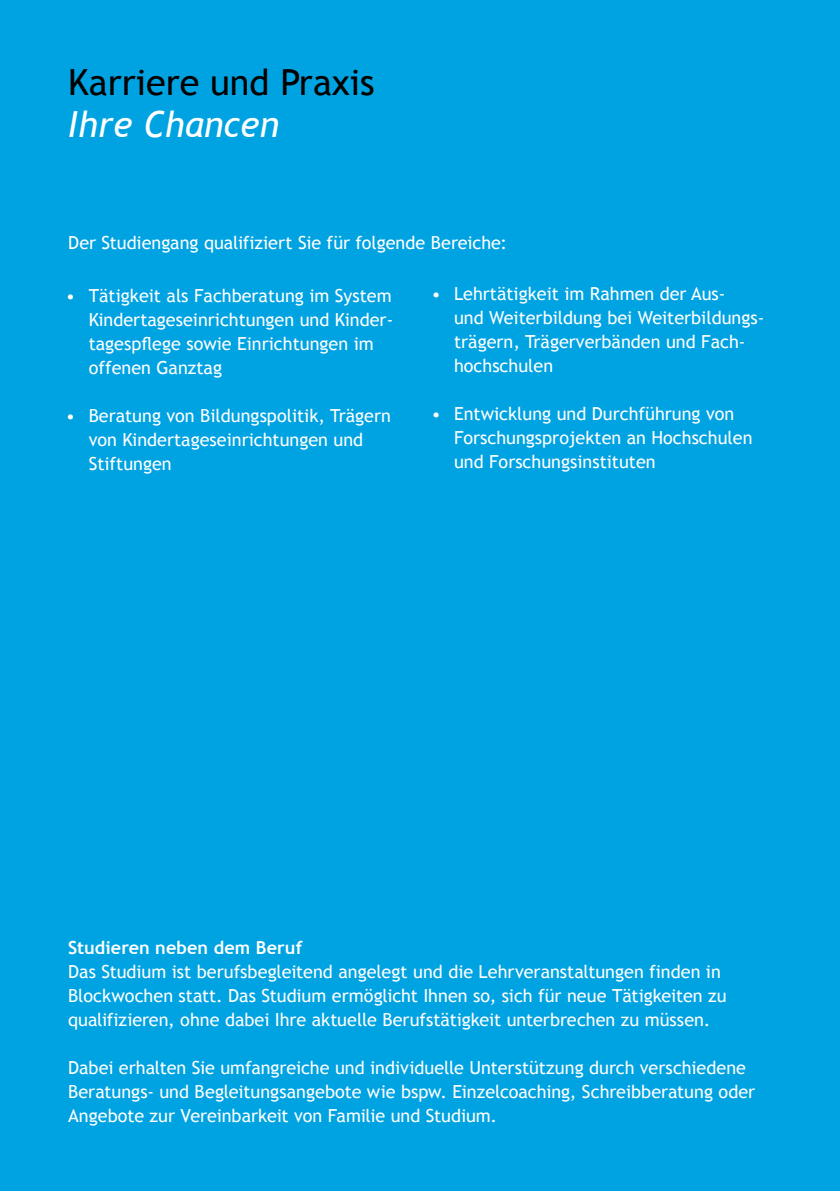
<style>
.page{position:relative;width:840px;height:1191px;background:#fff}
.page>*{position:absolute;margin:0;border:0;box-sizing:border-box;transform-origin:0 0}
.t1{font:36px "Trebuchet MS";color:#000}
.t2{font:italic 36px "Trebuchet MS";color:#fff}
.t3{font:18px/24px "Trebuchet MS";color:#fff}
.t4{font:700 18px "Trebuchet MS";letter-spacing:.005em;color:#fff}
</style>
<div class="page">
<div style="left:0;top:0;width:839px;height:1191px;background:#00a3e2"></div>
<h1 class="t1" style="left:68px;top:68px;width:308px">Karriere und Praxis</h1>
<h1 class="t2" style="left:68px;top:110px;width:212px">Ihre Chancen</h1>
<p class="t3" style="left:68px;top:233px;width:440px">Der Studiengang qualifiziert Sie für folgende Bereiche:</p>
<p class="t3" style="left:89px;top:285px;width:306px;text-indent:-23px">• Tätigkeit als Fachberatung im System Kindertageseinrichtungen und Kinder&shy;tagespflege sowie Einrichtungen im offenen Ganztag</p>
<p class="t3" style="left:89px;top:405px;width:303px;text-indent:-23px">• Beratung von Bildungspolitik, Trägern von Kindertageseinrichtungen und<br>Stiftungen</p>
<p class="t3" style="left:454px;top:283px;width:312px;text-indent:-23px">• Lehrtätigkeit im Rahmen der Aus-<br>und Weiterbildung bei Weiterbildungs&shy;trägern, Trägerverbänden und Fach&shy;hochschulen</p>
<p class="t3" style="left:454px;top:403px;width:300px;text-indent:-23px">• Entwicklung und Durchführung von<br>Forschungsprojekten an Hochschulen und Forschungsinstituten</p>
<p class="t4" style="left:68px;top:940px;width:235px">Studieren neben dem Beruf</p>
<p class="t3" style="left:68px;top:961px;width:659px">Das Studium ist berufsbegleitend angelegt und die Lehrveranstaltungen finden in<br>Blockwochen statt. Das Studium ermöglicht Ihnen so, sich für neue Tätigkeiten zu qualifizieren, ohne dabei Ihre aktuelle Berufstätigkeit unterbrechen zu müssen.</p>
<p class="t3" style="left:68px;top:1057px;width:688px">Dabei erhalten Sie umfangreiche und individuelle Unterstützung durch verschiedene<br>Beratungs- und Begleitungsangebote wie bspw. Einzelcoaching, Schreibberatung oder<br>Angebote zur Vereinbarkeit von Familie und Studium.</p>
</div>
